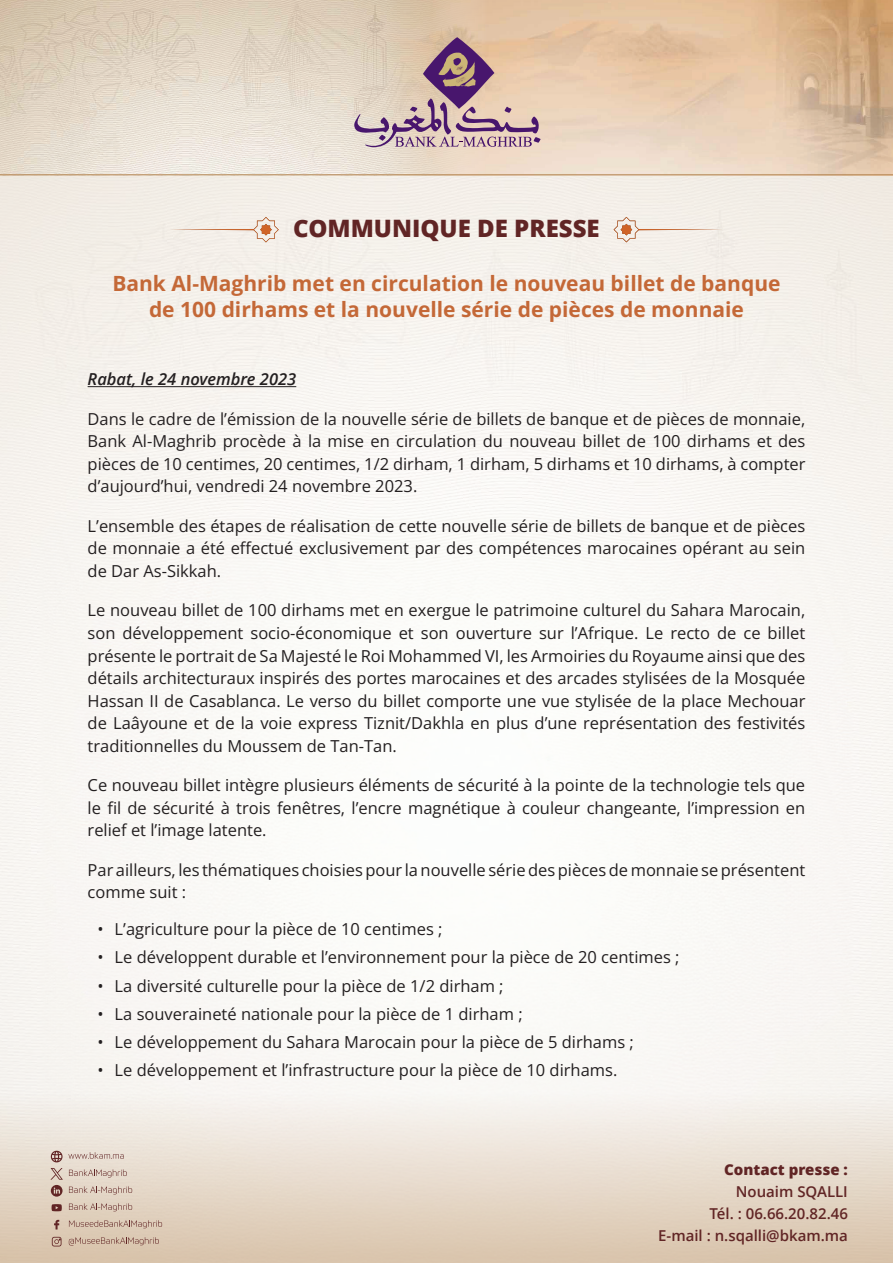
<style>
.page{position:relative;width:893px;height:1263px;background:#fff}
.page>*{position:absolute;margin:0;border:0;box-sizing:border-box;transform-origin:0 0}
.t1{font:800 24px "Open Sans";color:#612525}
.t2{font:700 21px/25.2px "Open Sans";color:#c46837;text-align:center}
.t3{font:16.5px/22.5px "Open Sans";color:#231f20;text-align:justify}
.t4{font:italic 600 16.5px "Open Sans";color:#231f20}
.t5{font:600 15px/22px "Open Sans";color:#612525;text-align:right}
.t6{font:800 15px "Open Sans";color:#612525}
</style>
<div class="page">
<div style="left:0;top:1093px;width:893px;height:170px;background:linear-gradient(to bottom,#f7f5f2,#d8c3aa)"></div>
<img style="left:0;top:0;width:354px;height:175px">
<img style="left:354px;top:0;width:539px;height:175px">
<svg style="left:614px;top:217px;width:109px;height:25px;background:#efe2d8"></svg>
<svg style="left:169px;top:217px;width:110px;height:25px;background:#efe2d8"></svg>
<svg style="left:423px;top:37px;width:71px;height:72px;background:#977189"></svg>
<svg style="left:354px;top:98px;width:186px;height:52px;background:#c4aaae"></svg>
<img style="left:435px;top:49px;width:44px;height:41px">
<hr style="left:88px;top:386px;width:208px;height:1px;background:#231f20">
<hr style="left:0;top:175px;width:893px;height:1px;background:#b1804a">
<svg style="left:54px;top:1220px;width:5px;height:9px"></svg>
<svg style="left:52px;top:1237px;width:10px;height:9px"></svg>
<svg style="left:52px;top:1204px;width:10px;height:7px"></svg>
<svg style="left:69px;top:1237px;width:90px;height:8px"></svg>
<svg style="left:69px;top:1220px;width:93px;height:8px"></svg>
<svg style="left:69px;top:1203px;width:63px;height:8px"></svg>
<svg style="left:69px;top:1186px;width:63px;height:8px"></svg>
<svg style="left:69px;top:1169px;width:58px;height:8px"></svg>
<svg style="left:51px;top:1151px;width:73px;height:11px"></svg>
<svg style="left:50px;top:1168px;width:13px;height:28px"></svg>
<h1 class="t1" style="left:293px;top:210px;width:308px">COMMUNIQUE DE PRESSE</h1>
<p class="t2" style="left:112px;top:271px;width:670px">Bank Al-Maghrib met en circulation le nouveau billet de banque de 100 dirhams et la nouvelle série de pièces de monnaie</p>
<p class="t4" style="left:88px;top:368px;width:210px">Rabat, le 24 novembre 2023</p>
<p class="t3" style="left:88px;top:407px;width:719px">Dans le cadre de l’émission de la nouvelle série de billets de banque et de pièces de monnaie, Bank Al-Maghrib procède à la mise en circulation du nouveau billet de 100 dirhams et des pièces de 10 centimes, 20 centimes, 1/2 dirham, 1 dirham, 5 dirhams et 10 dirhams, à compter d’aujourd’hui, vendredi 24 novembre 2023.</p>
<p class="t3" style="left:88px;top:514px;width:719px">L’ensemble des étapes de réalisation de cette nouvelle série de billets de banque et de pièces de monnaie a été effectué exclusivement par des compétences marocaines opérant au sein de Dar As-Sikkah.</p>
<p class="t3" style="left:88px;top:599px;width:719px">Le nouveau billet de 100 dirhams met en exergue le patrimoine culturel du Sahara Marocain, son développement socio-économique et son ouverture sur l’Afrique. Le recto de ce billet présente le portrait de Sa Majesté le Roi Mohammed VI, les Armoiries du Royaume ainsi que des détails architecturaux inspirés des portes marocaines et des arcades stylisées de la Mosquée Hassan II de Casablanca. Le verso du billet comporte une vue stylisée de la place Mechouar de Laâyoune et de la voie express Tiznit/Dakhla en plus d’une représentation des festivités traditionnelles du Moussem de Tan-Tan.</p>
<p class="t3" style="left:88px;top:773px;width:719px">Ce nouveau billet intègre plusieurs éléments de sécurité à la pointe de la technologie tels que le fil de sécurité à trois fenêtres, l’encre magnétique à couleur changeante, l’impression en relief et l’image latente.</p>
<p class="t3" style="left:88px;top:858px;width:719px">Par ailleurs, les thématiques choisies pour la nouvelle série des pièces de monnaie se présentent comme suit :</p>
<p class="t3" style="left:98px;top:917px;width:346px">• L’agriculture pour la pièce de 10 centimes ;</p>
<p class="t3" style="left:98px;top:945px;width:583px">• Le développent durable et l’environnement pour la pièce de 20 centimes ;</p>
<p class="t3" style="left:98px;top:974px;width:407px">• La diversité culturelle pour la pièce de 1/2 dirham ;</p>
<p class="t3" style="left:98px;top:1002px;width:427px">• La souveraineté nationale pour la pièce de 1 dirham ;</p>
<p class="t3" style="left:98px;top:1030px;width:538px">• Le développement du Sahara Marocain pour la pièce de 5 dirhams ;</p>
<p class="t3" style="left:98px;top:1059px;width:521px">• Le développement et l’infrastructure pour la pièce de 10 dirhams.</p>
<p class="t6" style="left:724px;top:1158px;width:125px">Contact presse :</p>
<p class="t5" style="left:658px;top:1180px;width:191px">Nouaim SQALLI<br>Tél. : 06.66.20.82.46<br>E-mail : n.sqalli@bkam.ma</p>
</div>
